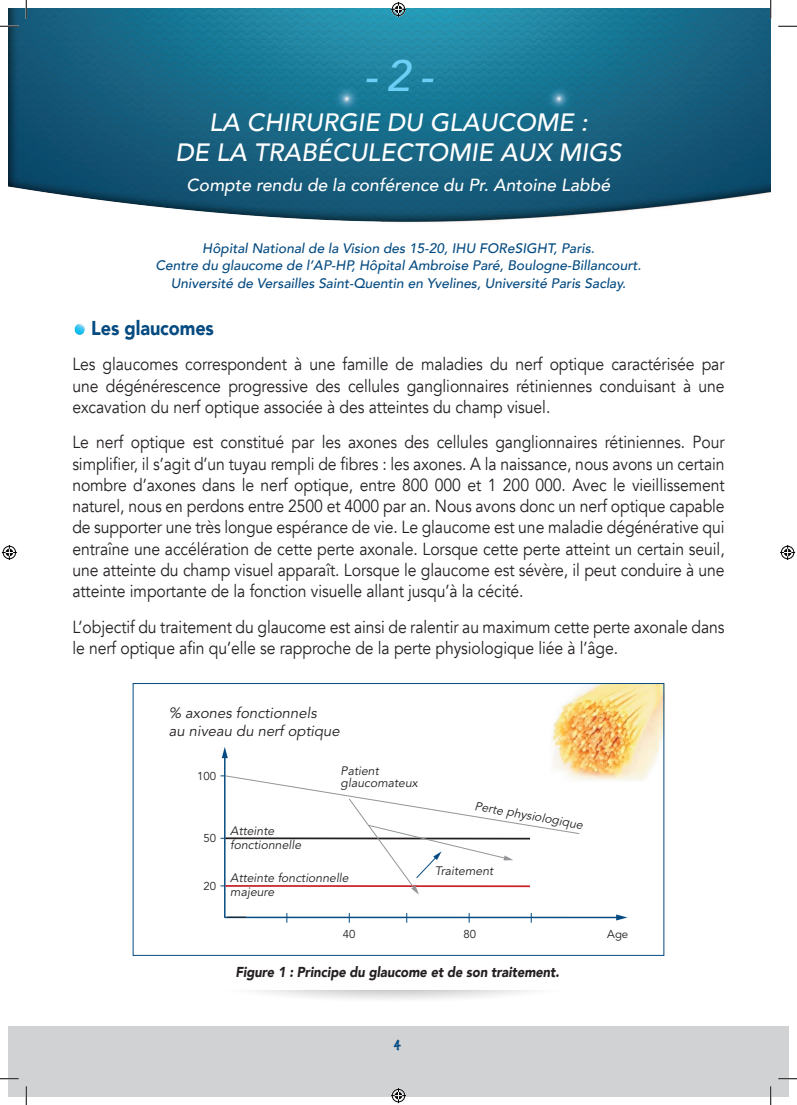
<style>
.page{position:relative;width:797px;height:1105px;background:#fff}
.page>*{position:absolute;margin:0;border:0;box-sizing:border-box;transform-origin:0 0}
.t1{font:italic 500 43.75px "Avenir";color:#6bcff6}
.t2{font:italic 500 25px/30px "Avenir";color:#fff;text-align:center}
.t3{font:900 20px "Avenir";letter-spacing:-.005em;color:#054b81;scale:.9 1}
.t4{font:17.5px/21.2px "Avenir";letter-spacing:-.005em;color:#231f20;text-align:justify;scale:.9 1}
.t5{font:italic 500 17.5px "Avenir";color:#fff}
.t6{font:italic 14.88px/17.5px "Avenir";color:#231f20}
.t7{font:italic 900 14.38px "Avenir";letter-spacing:-.005em;color:#231f20;scale:.9 1}
.t8{font:italic 500 13.75px/17.5px "Avenir";color:#054b81;text-align:center}
.t9{font:100 12.5px "Marker Felt";color:#054b81}
.t10{font:italic 12.25px/14px "Avenir";color:#231f20}
.t11{font:11.38px "Avenir";color:#231f20}
</style>
<div class="page">
<img style="left:9px;top:9px;width:761px;height:947px">
<div style="left:9px;top:1025px;width:779px;height:71px;background:#d1d2d4"></div>
<img style="left:550px;top:685px;width:112px;height:96px">
<img style="left:72px;top:323px;width:14px;height:12px">
<hr style="left:224px;top:756px;width:1px;height:161px;background:#054b81">
<svg style="left:222px;top:747px;width:6px;height:11px"></svg>
<hr style="left:225px;top:917px;width:393px;height:1px;background:#054b81">
<svg style="left:616px;top:914px;width:11px;height:6px"></svg>
<svg style="left:220px;top:775px;width:360px;height:120px"></svg>
<div style="left:133px;top:683px;width:531px;height:273px;border:1px solid #054b81"></div>
<svg style="left:0;top:25px;width:19px;height:2px"></svg>
<svg style="left:778px;top:25px;width:19px;height:2px"></svg>
<svg style="left:0;top:1078px;width:19px;height:1px"></svg>
<svg style="left:778px;top:1078px;width:19px;height:1px"></svg>
<svg style="left:25px;top:0;width:2px;height:19px"></svg>
<svg style="left:25px;top:1086px;width:2px;height:19px"></svg>
<svg style="left:770px;top:0;width:1px;height:19px"></svg>
<svg style="left:770px;top:1086px;width:1px;height:19px"></svg>
<svg style="left:391px;top:2px;width:15px;height:15px"></svg>
<svg style="left:391px;top:1088px;width:15px;height:15px"></svg>
<svg style="left:2px;top:545px;width:15px;height:15px"></svg>
<svg style="left:780px;top:545px;width:15px;height:15px"></svg>
<h1 class="t1" style="left:364px;top:58px;width:71px">-2-</h1>
<h2 class="t2" style="left:175px;top:110px;width:447px">LA CHIRURGIE DU GLAUCOME :<br>DE LA TRABÉCULECTOMIE AUX MIGS</h2>
<p class="t5" style="left:187px;top:177px;width:425px">Compte rendu de la conférence du Pr. Antoine Labbé</p>
<p class="t8" style="left:155px;top:241px;width:487px">Hôpital National de la Vision des 15-20, IHU FOReSIGHT, Paris.<br>Centre du glaucome de l’AP-HP, Hôpital Ambroise Paré, Boulogne-Billancourt.<br>Université de Versailles Saint-Quentin en Yvelines, Université Paris Saclay.</p>
<p class="t3" style="left:91px;top:320px;width:138px">Les glaucomes</p>
<p class="t4" style="left:72px;top:356px;width:726px">Les glaucomes correspondent à une famille de maladies du nerf optique caractérisée par une dégénérescence progressive des cellules ganglionnaires rétiniennes conduisant à une excavation du nerf optique associée à des atteintes du champ visuel.</p>
<p class="t4" style="left:72px;top:434px;width:726px">Le nerf optique est constitué par les axones des cellules ganglionnaires rétiniennes. Pour simplifier, il s’agit d’un tuyau rempli de fibres : les axones. A la naissance, nous avons un certain nombre d’axones dans le nerf optique, entre 800 000 et 1 200 000. Avec le vieillissement naturel, nous en perdons entre 2500 et 4000 par an. Nous avons donc un nerf optique capable de supporter une très longue espérance de vie. Le glaucome est une maladie dégénérative qui entraîne une accélération de cette perte axonale. Lorsque cette perte atteint un certain seuil, une atteinte du champ visuel apparaît. Lorsque le glaucome est sévère, il peut conduire à une atteinte importante de la fonction visuelle allant jusqu’à la cécité.</p>
<p class="t4" style="left:72px;top:618px;width:726px">L’objectif du traitement du glaucome est ainsi de ralentir au maximum cette perte axonale dans le nerf optique afin qu’elle se rapproche de la perte physiologique liée à l’âge.</p>
<p class="t6" style="left:169px;top:706px;width:173px">% axones fonctionnels<br>au niveau du nerf optique</p>
<p class="t11" style="left:197px;top:772px;width:20px">100</p>
<p class="t11" style="left:203px;top:834px;width:14px">50</p>
<p class="t11" style="left:203px;top:882px;width:14px">20</p>
<p class="t10" style="left:340px;top:766px;width:79px;line-height:12.2px">Patient glaucomateux</p>
<p class="t10" style="left:476px;top:800px;width:111px;rotate:10deg">Perte physiologique</p>
<p class="t10" style="left:230px;top:825px;width:73px">Atteinte fonctionnelle</p>
<p class="t10" style="left:230px;top:872px;width:120px">Atteinte fonctionnelle majeure</p>
<p class="t11" style="left:343px;top:930px;width:14px">40</p>
<p class="t11" style="left:463px;top:930px;width:14px">80</p>
<p class="t11" style="left:607px;top:930px;width:23px">Age</p>
<p class="t7" style="left:235px;top:966px;width:361px">Figure 1 : Principe du glaucome et de son traitement.</p>
<p class="t10" style="left:435px;top:865px;width:60px">Traitement</p>
<p class="t9" style="left:394px;top:1040px;width:9px">4</p>
</div>
